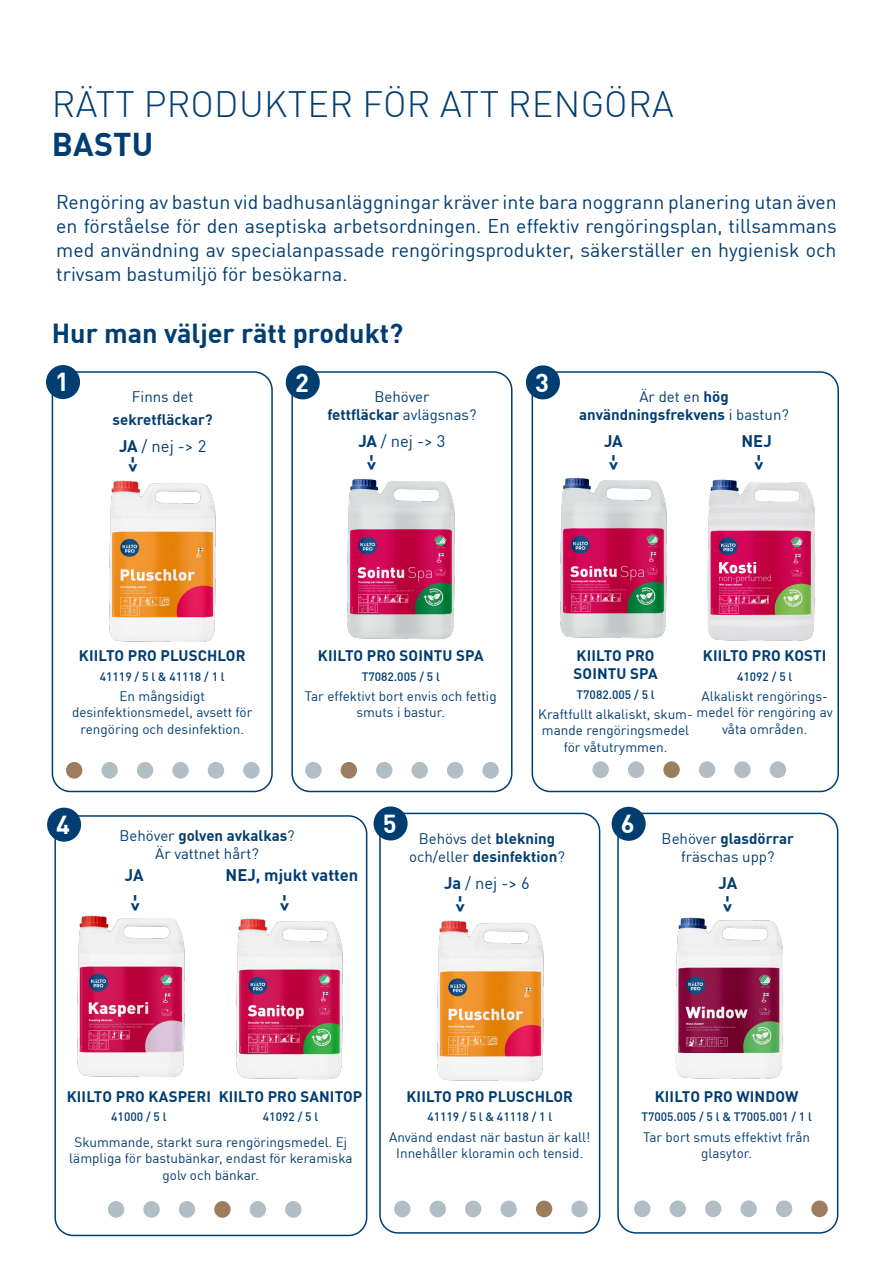
<style>
.page{position:relative;width:893px;height:1263px;background:#fff}
.page>*{position:absolute;margin:0;border:0;box-sizing:border-box;transform-origin:0 0}
.tuotenimi{font:300 36px "DIN Pro";letter-spacing:.01em;color:#003d71}
.tuotenimi-2{font:700 32.25px "DIN Pro";letter-spacing:.005em;color:#003d71}
.t1{font:700 27px "DIN Pro";color:#003d71}
.t2{font:700 25.5px "DIN Pro";color:#fff}
.product_decription_body{font:19.5px/24px "DIN Pro";color:#003d71;text-align:justify}
.t3{font:700 18px "DIN Pro";color:#003d71}
.t4{font:16.5px "DIN Pro";color:#003d71}
.t5{font:700 16.5px "DIN Pro";color:#003d71}
.t6{font:700 15px/18px "DIN Pro";letter-spacing:.005em;color:#003d71;text-align:center}
.t7{font:15px/18px "DIN Pro";color:#003d71;text-align:center}
.Taulukkotekstit{font:13.5px/16.2px "DIN Pro";color:#003d71;text-align:center}
.t8{font:500 12px "DIN Pro";color:#003d71}
.s1{font-weight:400}
.s2{font-weight:700}
</style>
<div class="page">
<img style="left:347px;top:479px;width:108px;height:161px">
<img style="left:109px;top:480px;width:107px;height:162px">
<div style="left:52px;top:371px;width:221px;height:421px;border:2px solid #003d71;border-radius:18px"></div>
<div style="left:101px;top:762px;width:17px;height:17px;background:#b2bec5;border-radius:50%"></div>
<div style="left:137px;top:762px;width:16px;height:17px;background:#b2bec5;border-radius:50%"></div>
<div style="left:66px;top:762px;width:16px;height:17px;background:#9d7d60;border-radius:50%"></div>
<div style="left:291px;top:371px;width:221px;height:421px;border:2px solid #003d71;border-radius:18px"></div>
<div style="left:532px;top:371px;width:307px;height:421px;border:2px solid #003d71;border-radius:18px"></div>
<img style="left:560px;top:478px;width:107px;height:161px">
<div style="left:46px;top:365px;width:34px;height:34px;background:#003d71;border-radius:50%"></div>
<div style="left:286px;top:365px;width:34px;height:34px;background:#003d71;border-radius:50%"></div>
<div style="left:526px;top:365px;width:34px;height:34px;background:#003d71;border-radius:50%"></div>
<img style="left:707px;top:479px;width:109px;height:162px">
<div style="left:54px;top:815px;width:313px;height:421px;border:2px solid #003d71;border-radius:18px"></div>
<div style="left:47px;top:808px;width:34px;height:34px;background:#003d71;border-radius:50%"></div>
<img style="left:437px;top:920px;width:107px;height:162px">
<div style="left:379px;top:813px;width:221px;height:420px;border:2px solid #003d71;border-radius:18px"></div>
<div style="left:617px;top:813px;width:221px;height:420px;border:2px solid #003d71;border-radius:18px"></div>
<div style="left:374px;top:806px;width:34px;height:34px;background:#003d71;border-radius:50%"></div>
<div style="left:612px;top:807px;width:34px;height:34px;background:#003d71;border-radius:50%"></div>
<img style="left:236px;top:918px;width:107px;height:162px">
<img style="left:77px;top:915px;width:108px;height:162px">
<img style="left:675px;top:917px;width:109px;height:162px">
<div style="left:208px;top:762px;width:16px;height:17px;background:#b2bec5;border-radius:50%"></div>
<div style="left:243px;top:762px;width:17px;height:17px;background:#b2bec5;border-radius:50%"></div>
<div style="left:172px;top:762px;width:17px;height:17px;background:#b2bec5;border-radius:50%"></div>
<div style="left:341px;top:762px;width:16px;height:17px;background:#9d7d60;border-radius:50%"></div>
<div style="left:376px;top:762px;width:16px;height:17px;background:#b2bec5;border-radius:50%"></div>
<div style="left:305px;top:762px;width:17px;height:17px;background:#b2bec5;border-radius:50%"></div>
<div style="left:447px;top:762px;width:16px;height:17px;background:#b2bec5;border-radius:50%"></div>
<div style="left:482px;top:762px;width:17px;height:17px;background:#b2bec5;border-radius:50%"></div>
<div style="left:411px;top:762px;width:17px;height:17px;background:#b2bec5;border-radius:50%"></div>
<div style="left:628px;top:761px;width:16px;height:17px;background:#b2bec5;border-radius:50%"></div>
<div style="left:663px;top:761px;width:17px;height:17px;background:#9d7d60;border-radius:50%"></div>
<div style="left:592px;top:761px;width:17px;height:17px;background:#b2bec5;border-radius:50%"></div>
<div style="left:734px;top:761px;width:17px;height:17px;background:#b2bec5;border-radius:50%"></div>
<div style="left:770px;top:761px;width:16px;height:17px;background:#b2bec5;border-radius:50%"></div>
<div style="left:699px;top:761px;width:16px;height:17px;background:#b2bec5;border-radius:50%"></div>
<div style="left:143px;top:1201px;width:17px;height:17px;background:#b2bec5;border-radius:50%"></div>
<div style="left:179px;top:1201px;width:16px;height:17px;background:#b2bec5;border-radius:50%"></div>
<div style="left:108px;top:1201px;width:16px;height:17px;background:#b2bec5;border-radius:50%"></div>
<div style="left:250px;top:1201px;width:16px;height:17px;background:#b2bec5;border-radius:50%"></div>
<div style="left:285px;top:1201px;width:17px;height:17px;background:#b2bec5;border-radius:50%"></div>
<div style="left:214px;top:1201px;width:17px;height:17px;background:#9d7d60;border-radius:50%"></div>
<div style="left:430px;top:1200px;width:16px;height:17px;background:#b2bec5;border-radius:50%"></div>
<div style="left:465px;top:1200px;width:16px;height:17px;background:#b2bec5;border-radius:50%"></div>
<div style="left:394px;top:1200px;width:16px;height:17px;background:#b2bec5;border-radius:50%"></div>
<div style="left:536px;top:1200px;width:16px;height:17px;background:#9d7d60;border-radius:50%"></div>
<div style="left:571px;top:1200px;width:17px;height:17px;background:#b2bec5;border-radius:50%"></div>
<div style="left:500px;top:1200px;width:17px;height:17px;background:#b2bec5;border-radius:50%"></div>
<div style="left:670px;top:1200px;width:16px;height:17px;background:#b2bec5;border-radius:50%"></div>
<div style="left:705px;top:1200px;width:16px;height:17px;background:#b2bec5;border-radius:50%"></div>
<div style="left:634px;top:1200px;width:16px;height:17px;background:#b2bec5;border-radius:50%"></div>
<div style="left:776px;top:1200px;width:16px;height:17px;background:#b2bec5;border-radius:50%"></div>
<div style="left:811px;top:1200px;width:17px;height:17px;background:#9d7d60;border-radius:50%"></div>
<div style="left:740px;top:1200px;width:17px;height:17px;background:#b2bec5;border-radius:50%"></div>
<p class="tuotenimi" style="left:52px;top:77px;width:623px">RÄTT PRODUKTER FÖR ATT RENGÖRA</p>
<p class="tuotenimi-2" style="left:52px;top:119px;width:103px">BASTU</p>
<p class="product_decription_body" style="left:56px;top:188px;width:782px">Rengöring av bastun vid badhusanläggningar kräver inte bara noggrann planering utan även en förståelse för den aseptiska arbetsordningen. En effektiv rengöringsplan, tillsammans med användning av specialanpassade rengöringsprodukter, säkerställer en hygienisk och trivsam bastumiljö för besökarna.</p>
<p class="t1" style="left:52px;top:312px;width:353px">Hur man väljer rätt produkt?</p>
<p class="t2" style="left:55px;top:362px;width:15px">1</p>
<p class="t2" style="left:295px;top:363px;width:15px">2</p>
<p class="t2" style="left:535px;top:363px;width:15px">3</p>
<p class="t6" style="left:113px;top:385px;width:102px;line-height:22.5px"><span class="s1">Finns det </span>sekretfläckar?</p>
<p class="t4" style="left:119px;top:433px;width:89px"><span class="s2">JA</span> / nej -&gt; 2</p>
<p class="t3" style="left:148px;top:456px;width:19px;rotate:90deg">-&gt;</p>
<p class="t7" style="left:327px;top:387px;width:151px">Behöver<br><span class="s2">fettfläckar</span> avlägsnas?</p>
<p class="t4" style="left:358px;top:429px;width:89px"><span class="s2">JA</span> / nej -&gt; 3</p>
<p class="t3" style="left:387px;top:453px;width:19px;rotate:90deg">-&gt;</p>
<p class="t6" style="left:579px;top:387px;width:211px"><span class="s1">Är det en</span> hög användningsfrekvens <span class="s1">i bastun?</span></p>
<p class="t5" style="left:604px;top:428px;width:20px">JA</p>
<p class="t5" style="left:742px;top:428px;width:32px">NEJ</p>
<p class="t3" style="left:629px;top:453px;width:19px;rotate:90deg">-&gt;</p>
<p class="t3" style="left:774px;top:453px;width:19px;rotate:90deg">-&gt;</p>
<p class="t6" style="left:79px;top:646px;width:168px">KIILTO PRO PLUSCHLOR</p>
<p class="t8" style="left:100px;top:667px;width:126px">41119 / 5 l &amp; 41118 / 1 l</p>
<p class="Taulukkotekstit" style="left:72px;top:687px;width:182px">En mångsidigt desinfektionsmedel, avsett för rengöring och desinfektion.</p>
<p class="t6" style="left:318px;top:646px;width:167px">KIILTO PRO SOINTU SPA</p>
<p class="t8" style="left:362px;top:667px;width:80px">T7082.005 / 5 l</p>
<p class="Taulukkotekstit" style="left:305px;top:687px;width:193px">Tar effektivt bort envis och fettig smuts i bastur.</p>
<p class="t6" style="left:577px;top:646px;width:80px">KIILTO PRO</p>
<p class="t6" style="left:573px;top:664px;width:86px">SOINTU SPA</p>
<p class="t8" style="left:576px;top:685px;width:80px">T7082.005 / 5 l</p>
<p class="Taulukkotekstit" style="left:538px;top:705px;width:156px">Kraftfullt alkaliskt, skum&shy;mande rengöringsmedel för våtutrymmen.</p>
<p class="t6" style="left:703px;top:646px;width:125px">KIILTO PRO KOSTI</p>
<p class="t8" style="left:737px;top:667px;width:57px">41092 / 5 l</p>
<p class="Taulukkotekstit" style="left:697px;top:687px;width:138px">Alkaliskt rengörings&shy;medel för rengöring av våta områden.</p>
<p class="t2" style="left:56px;top:805px;width:15px">4</p>
<p class="t7" style="left:120px;top:825px;width:177px">Behöver <span class="s2">golven avkalkas</span>?<br>Är vattnet hårt?</p>
<p class="t5" style="left:125px;top:862px;width:20px">JA</p>
<p class="t5" style="left:226px;top:862px;width:134px">NEJ, mjukt vatten</p>
<p class="t3" style="left:151px;top:894px;width:19px;rotate:90deg">-&gt;</p>
<p class="t3" style="left:300px;top:894px;width:19px;rotate:90deg">-&gt;</p>
<p class="t2" style="left:383px;top:804px;width:15px">5</p>
<p class="t2" style="left:621px;top:804px;width:15px">6</p>
<p class="t6" style="left:409px;top:828px;width:157px"><span class="s1">Behövs det</span> blekning <span class="s1">och/eller</span> desinfektion<span class="s1">?</span></p>
<p class="t4" style="left:444px;top:870px;width:87px"><span class="s2">Ja</span> / nej -&gt; 6</p>
<p class="t3" style="left:476px;top:895px;width:19px;rotate:90deg">-&gt;</p>
<p class="t7" style="left:662px;top:828px;width:134px">Behöver <span class="s2">glasdörrar </span>fräschas upp?</p>
<p class="t5" style="left:718px;top:870px;width:20px">JA</p>
<p class="t3" style="left:743px;top:895px;width:19px;rotate:90deg">-&gt;</p>
<p class="t6" style="left:67px;top:1086px;width:146px">KIILTO PRO KASPERI</p>
<p class="t8" style="left:111px;top:1107px;width:57px">41000 / 5 l</p>
<p class="t6" style="left:219px;top:1086px;width:145px">KIILTO PRO SANITOP</p>
<p class="t8" style="left:263px;top:1107px;width:57px">41092 / 5 l</p>
<p class="Taulukkotekstit" style="left:69px;top:1133px;width:285px">Skummande, starkt sura rengöringsmedel. Ej lämpliga för bastubänkar, endast för keramiska golv och bänkar.</p>
<p class="t6" style="left:406px;top:1086px;width:168px">KIILTO PRO PLUSCHLOR</p>
<p class="t8" style="left:427px;top:1107px;width:126px">41119 / 5 l &amp; 41118 / 1 l</p>
<p class="Taulukkotekstit" style="left:389px;top:1128px;width:203px">Använd endast när bastun är kall!<br>Innehåller kloramin och tensid.</p>
<p class="t6" style="left:655px;top:1086px;width:145px">KIILTO PRO WINDOW</p>
<p class="t8" style="left:641px;top:1107px;width:172px">T7005.005 / 5 l &amp; T7005.001 / 1 l</p>
<p class="Taulukkotekstit" style="left:643px;top:1128px;width:169px">Tar bort smuts effektivt från glasytor.</p>
</div>
